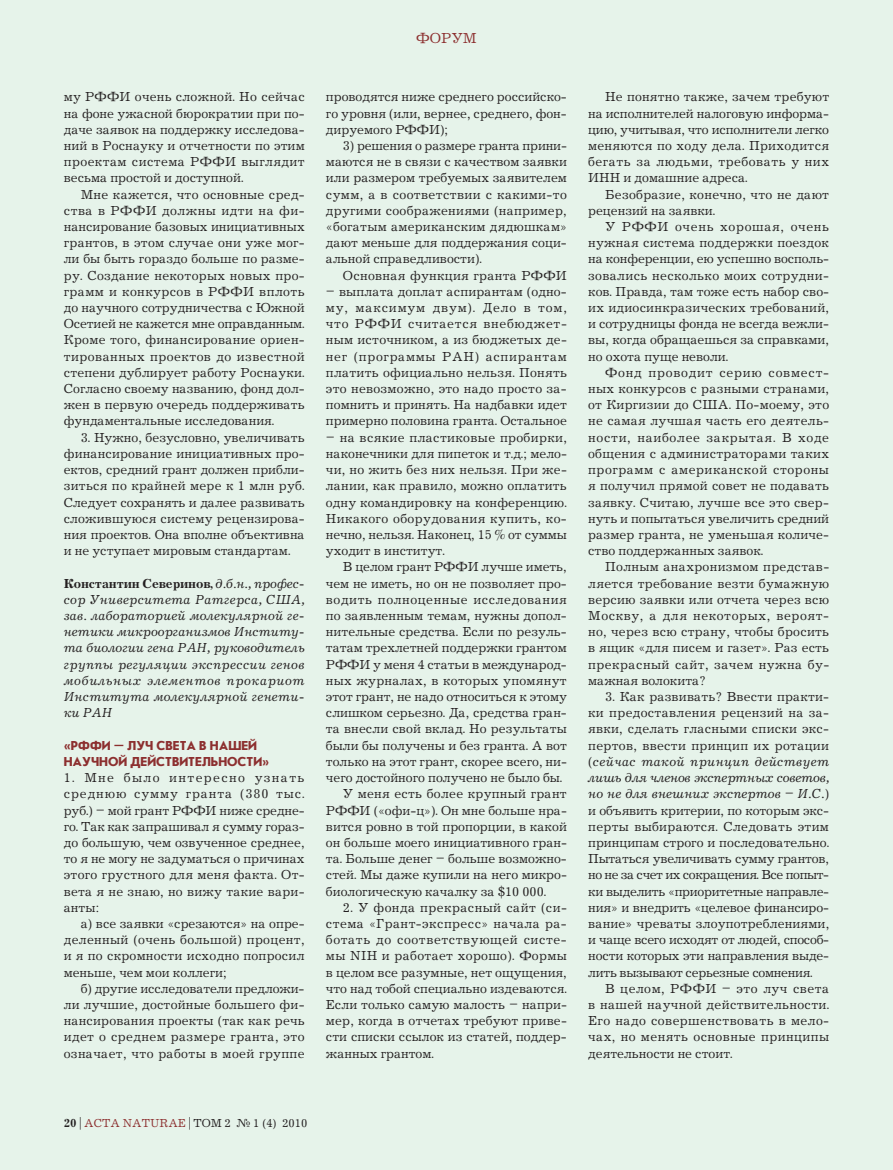
<style>
.page{position:relative;width:893px;height:1170px;background:#fff}
.page>*{position:absolute;margin:0;border:0;box-sizing:border-box;transform-origin:0 0}
.t1{font:15px "Journal C";color:#8c2f2f}
.t2{font:13.5px/16.2px "Journal C";color:#231f20;text-align:justify}
.t3{font:italic 13.5px/16.2px "Journal C";letter-spacing:.015em;color:#231f20;text-align:justify}
.t4{font:13.5px/16.2px "Journal C";letter-spacing:.02em;color:#231f20}
.t5{font:700 13.5px/16.2px "Journal Sans C";color:#8c2f2f}
.t6{font:13.5px "Journal C";letter-spacing:.04em;color:#231f20}
.t7{font:12px "Journal C";color:#231f20}
.s1{font-weight:700;font-style:normal}
.s2{font-style:italic}
.s3{font-weight:700}
.s4{color:#8c2f2f}
</style>
<div class="page">
<div style="left:0;top:0;width:893px;height:1169px;background:#e6f3ea"></div>
<p class="t2" style="left:64px;top:89px;width:242px">МУ РФФИ ОЧЕНЬ СЛОЖНОЙ. НО СЕЙЧАС НА ФОНЕ УЖАСНОЙ БЮРОКРАТИИ ПРИ ПО-ДАЧЕ ЗАЯВОК НА ПОДДЕРЖКУ ИССЛЕДОВА-НИЙ В РОСНАУКУ И ОТЧЕТНОСТИ ПО ЭТИМ ПРОЕКТАМ СИСТЕМА РФФИ ВЫГЛЯДИТ ВЕСЬМА ПРОСТОЙ И ДОСТУПНОЙ.</p>
<p class="t2" style="left:64px;top:186px;width:243px;text-indent:17px">МНЕ КАЖЕТСЯ, ЧТО ОСНОВНЫЕ СРЕД-СТВА В РФФИ ДОЛЖНЫ ИДТИ НА ФИ-НАНСИРОВАНИЕ БАЗОВЫХ ИНИЦИАТИВНЫХ ГРАНТОВ, В ЭТОМ СЛУЧАЕ ОНИ УЖЕ МОГ-ЛИ БЫ БЫТЬ ГОРАЗДО БОЛЬШЕ ПО РАЗМЕ-РУ. СОЗДАНИЕ НЕКОТОРЫХ НОВЫХ ПРО-ГРАММ И КОНКУРСОВ В РФФИ ВПЛОТЬ ДО НАУЧНОГО СОТРУДНИЧЕСТВА С ЮЖНОЙ ОСЕТИЕЙ НЕ КАЖЕТСЯ МНЕ ОПРАВДАННЫМ.<br>КРОМЕ ТОГО, ФИНАНСИРОВАНИЕ ОРИЕН-ТИРОВАННЫХ ПРОЕКТОВ ДО ИЗВЕСТНОЙ СТЕПЕНИ ДУБЛИРУЕТ РАБОТУ РОСНАУКИ.<br>СОГЛАСНО СВОЕМУ НАЗВАНИЮ, ФОНД ДОЛ-ЖЕН В ПЕРВУЮ ОЧЕРЕДЬ ПОДДЕРЖИВАТЬ ФУНДАМЕНТАЛЬНЫЕ ИССЛЕДОВАНИЯ.</p>
<p class="t2" style="left:64px;top:429px;width:243px;text-indent:17px">3. НУЖНО, БЕЗУСЛОВНО, УВЕЛИЧИВАТЬ ФИНАНСИРОВАНИЕ ИНИЦИАТИВНЫХ ПРО-ЕКТОВ, СРЕДНИЙ ГРАНТ ДОЛЖЕН ПРИБЛИ-ЗИТЬСЯ ПО КРАЙНЕЙ МЕРЕ К 1 МЛН РУБ.<br>СЛЕДУЕТ СОХРАНЯТЬ И ДАЛЕЕ РАЗВИВАТЬ СЛОЖИВШУЮСЯ СИСТЕМУ РЕЦЕНЗИРОВА-НИЯ ПРОЕКТОВ. ОНА ВПОЛНЕ ОБЪЕКТИВНА И НЕ УСТУПАЕТ МИРОВЫМ СТАНДАРТАМ.</p>
<p class="t3" style="left:64px;top:575px;width:243px"><span class="s1">Константин Северинов,</span> д.б.н., профес&shy;сор Университета Ратгерса, США, зав. лабораторией молекулярной ге&shy;нетики микроорганизмов Институ&shy;та биологии гена РАН, руководитель группы регуляции экспрессии генов мобильных элементов прокариот Института молекулярной генети&shy;ки РАН</p>
<p class="t5" style="left:64px;top:737px;width:207px">«РФФИ – луч света в нашей научной действительности»</p>
<p class="t2" style="left:64px;top:770px;width:243px">1. МНЕ БЫЛО ИНТЕРЕСНО УЗНАТЬ СРЕДНЮЮ СУММУ ГРАНТА (380 ТЫС.<br>РУБ.) – МОЙ ГРАНТ РФФИ НИЖЕ СРЕДНЕ-ГО. ТАК КАК ЗАПРАШИВАЛ Я СУММУ ГОРАЗ-ДО БОЛЬШУЮ, ЧЕМ ОЗВУЧЕННОЕ СРЕДНЕЕ, ТО Я НЕ МОГУ НЕ ЗАДУМАТЬСЯ О ПРИЧИНАХ ЭТОГО ГРУСТНОГО ДЛЯ МЕНЯ ФАКТА. ОТ-ВЕТА Я НЕ ЗНАЮ, НО ВИЖУ ТАКИЕ ВАРИ-АНТЫ:</p>
<p class="t2" style="left:64px;top:915px;width:242px;text-indent:17px">А) ВСЕ ЗАЯВКИ «СРЕЗАЮТСЯ» НА ОПРЕ-ДЕЛЕННЫЙ (ОЧЕНЬ БОЛЬШОЙ) ПРОЦЕНТ, И Я ПО СКРОМНОСТИ ИСХОДНО ПОПРОСИЛ МЕНЬШЕ, ЧЕМ МОИ КОЛЛЕГИ;</p>
<p class="t2" style="left:64px;top:980px;width:242px;text-indent:17px">Б) ДРУГИЕ ИССЛЕДОВАТЕЛИ ПРЕДЛОЖИ-ЛИ ЛУЧШИЕ, ДОСТОЙНЫЕ БОЛЬШЕГО ФИ-НАНСИРОВАНИЯ ПРОЕКТЫ (ТАК КАК РЕЧЬ ИДЕТ О СРЕДНЕМ РАЗМЕРЕ ГРАНТА, ЭТО ОЗНАЧАЕТ, ЧТО РАБОТЫ В МОЕЙ ГРУППЕ</p>
<p class="t1" style="left:416px;top:31px;width:62px">ФОРУМ</p>
<p class="t2" style="left:326px;top:89px;width:242px">ПРОВОДЯТСЯ НИЖЕ СРЕДНЕГО РОССИЙСКО-ГО УРОВНЯ (ИЛИ, ВЕРНЕЕ, СРЕДНЕГО, ФОН-ДИРУЕМОГО РФФИ);</p>
<p class="t2" style="left:326px;top:138px;width:243px;text-indent:17px">3) РЕШЕНИЯ О РАЗМЕРЕ ГРАНТА ПРИНИ-МАЮТСЯ НЕ В СВЯЗИ С КАЧЕСТВОМ ЗАЯВКИ ИЛИ РАЗМЕРОМ ТРЕБУЕМЫХ ЗАЯВИТЕЛЕМ СУММ, А В СООТВЕТСТВИИ С КАКИМИ-ТО ДРУГИМИ СООБРАЖЕНИЯМИ (НАПРИМЕР, «БОГАТЫМ АМЕРИКАНСКИМ ДЯДЮШКАМ» ДАЮТ МЕНЬШЕ ДЛЯ ПОДДЕРЖАНИЯ СОЦИ-АЛЬНОЙ СПРАВЕДЛИВОСТИ).</p>
<p class="t4" style="left:343px;top:267px;width:225px">ОСНОВНАЯ ФУНКЦИЯ ГРАНТА РФФИ</p>
<p class="t2" style="left:326px;top:284px;width:243px">– ВЫПЛАТА ДОПЛАТ АСПИРАНТАМ (ОДНО-МУ, МАКСИМУМ ДВУМ). ДЕЛО В ТОМ, ЧТО РФФИ СЧИТАЕТСЯ ВНЕБЮДЖЕТ-НЫМ ИСТОЧНИКОМ, А ИЗ БЮДЖЕТЫХ ДЕ-НЕГ (ПРОГРАММЫ РАН) АСПИРАНТАМ ПЛАТИТЬ ОФИЦИАЛЬНО НЕЛЬЗЯ. ПОНЯТЬ ЭТО НЕВОЗМОЖНО, ЭТО НАДО ПРОСТО ЗА-ПОМНИТЬ И ПРИНЯТЬ. НА НАДБАВКИ ИДЕТ ПРИМЕРНО ПОЛОВИНА ГРАНТА. ОСТАЛЬНОЕ</p>
<p class="t2" style="left:326px;top:429px;width:243px">– НА ВСЯКИЕ ПЛАСТИКОВЫЕ ПРОБИРКИ, НАКОНЕЧНИКИ ДЛЯ ПИПЕТОК И Т.Д.; МЕЛО-ЧИ, НО ЖИТЬ БЕЗ НИХ НЕЛЬЗЯ. ПРИ ЖЕ-ЛАНИИ, КАК ПРАВИЛО, МОЖНО ОПЛАТИТЬ ОДНУ КОМАНДИРОВКУ НА КОНФЕРЕНЦИЮ.<br>НИКАКОГО ОБОРУДОВАНИЯ КУПИТЬ, КО-НЕЧНО, НЕЛЬЗЯ. НАКОНЕЦ, 15 % ОТ СУММЫ УХОДИТ В ИНСТИТУТ.</p>
<p class="t2" style="left:343px;top:559px;width:225px">В ЦЕЛОМ ГРАНТ РФФИ ЛУЧШЕ ИМЕТЬ,</p>
<p class="t2" style="left:326px;top:575px;width:242px">ЧЕМ НЕ ИМЕТЬ, НО ОН НЕ ПОЗВОЛЯЕТ ПРО-</p>
<p class="t6" style="left:326px;top:592px;width:243px">ВОДИТЬ ПОЛНОЦЕННЫЕ ИССЛЕДОВАНИЯ</p>
<p class="t2" style="left:326px;top:608px;width:242px">ПО ЗАЯВЛЕННЫМ ТЕМАМ, НУЖНЫ ДОПОЛ-</p>
<p class="t2" style="left:326px;top:624px;width:242px">НИТЕЛЬНЫЕ СРЕДСТВА. ЕСЛИ ПО РЕЗУЛЬ-</p>
<p class="t2" style="left:326px;top:640px;width:242px">ТАТАМ ТРЕХЛЕТНЕЙ ПОДДЕРЖКИ ГРАНТОМ</p>
<p class="t2" style="left:326px;top:656px;width:242px">РФФИ У МЕНЯ 4 СТАТЬИ В МЕЖДУНАРОД-</p>
<p class="t4" style="left:326px;top:672px;width:242px">НЫХ ЖУРНАЛАХ, В КОТОРЫХ УПОМЯНУТ</p>
<p class="t2" style="left:326px;top:689px;width:242px">ЭТОТ ГРАНТ, НЕ НАДО ОТНОСИТЬСЯ К ЭТОМУ</p>
<p class="t2" style="left:326px;top:705px;width:242px">СЛИШКОМ СЕРЬЕЗНО. ДА, СРЕДСТВА ГРАН-</p>
<p class="t2" style="left:326px;top:721px;width:242px">ТА ВНЕСЛИ СВОЙ ВКЛАД. НО РЕЗУЛЬТАТЫ</p>
<p class="t2" style="left:326px;top:737px;width:242px">БЫЛИ БЫ ПОЛУЧЕНЫ И БЕЗ ГРАНТА. А ВОТ</p>
<p class="t2" style="left:326px;top:753px;width:243px">ТОЛЬКО НА ЭТОТ ГРАНТ, СКОРЕЕ ВСЕГО, НИ-</p>
<p class="t2" style="left:326px;top:770px;width:238px">ЧЕГО ДОСТОЙНОГО ПОЛУЧЕНО НЕ БЫЛО БЫ.</p>
<p class="t4" style="left:343px;top:786px;width:225px">У МЕНЯ ЕСТЬ БОЛЕЕ КРУПНЫЙ ГРАНТ</p>
<p class="t2" style="left:326px;top:802px;width:243px">РФФИ («ОФИ-Ц»). ОН МНЕ БОЛЬШЕ НРА-</p>
<p class="t2" style="left:326px;top:818px;width:242px">ВИТСЯ РОВНО В ТОЙ ПРОПОРЦИИ, В КАКОЙ</p>
<p class="t2" style="left:326px;top:834px;width:243px">ОН БОЛЬШЕ МОЕГО ИНИЦИАТИВНОГО ГРАН-</p>
<p class="t2" style="left:326px;top:851px;width:242px">ТА. БОЛЬШЕ ДЕНЕГ – БОЛЬШЕ ВОЗМОЖНО-</p>
<p class="t2" style="left:326px;top:867px;width:242px">СТЕЙ. МЫ ДАЖЕ КУПИЛИ НА НЕГО МИКРО-</p>
<p class="t2" style="left:326px;top:883px;width:222px">БИОЛОГИЧЕСКУЮ КАЧАЛКУ ЗА $10 000.</p>
<p class="t2" style="left:326px;top:899px;width:243px;text-indent:17px">2. У ФОНДА ПРЕКРАСНЫЙ САЙТ (СИ-СТЕМА «ГРАНТ-ЭКСПРЕСС» НАЧАЛА РА-БОТАТЬ ДО СООТВЕТСТВУЮЩЕЙ СИСТЕ-МЫ NIH И РАБОТАЕТ ХОРОШО). ФОРМЫ В ЦЕЛОМ ВСЕ РАЗУМНЫЕ, НЕТ ОЩУЩЕНИЯ, ЧТО НАД ТОБОЙ СПЕЦИАЛЬНО ИЗДЕВАЮТСЯ.<br>ЕСЛИ ТОЛЬКО САМУЮ МАЛОСТЬ – НАПРИ-МЕР, КОГДА В ОТЧЕТАХ ТРЕБУЮТ ПРИВЕ-СТИ СПИСКИ ССЫЛОК ИЗ СТАТЕЙ, ПОДДЕР-ЖАННЫХ ГРАНТОМ.</p>
<p class="t2" style="left:588px;top:89px;width:243px;text-indent:17px">НЕ ПОНЯТНО ТАКЖЕ, ЗАЧЕМ ТРЕБУЮТ НА ИСПОЛНИТЕЛЕЙ НАЛОГОВУЮ ИНФОРМА-ЦИЮ, УЧИТЫВАЯ, ЧТО ИСПОЛНИТЕЛИ ЛЕГКО МЕНЯЮТСЯ ПО ХОДУ ДЕЛА. ПРИХОДИТСЯ БЕГАТЬ ЗА ЛЮДЬМИ, ТРЕБОВАТЬ У НИХ ИНН И ДОМАШНИЕ АДРЕСА.</p>
<p class="t4" style="left:588px;top:186px;width:242px;text-indent:17px">БЕЗОБРАЗИЕ, КОНЕЧНО, ЧТО НЕ ДАЮТ<br>РЕЦЕНЗИЙ НА ЗАЯВКИ.</p>
<p class="t2" style="left:588px;top:219px;width:243px;text-indent:17px">У РФФИ ОЧЕНЬ ХОРОШАЯ, ОЧЕНЬ НУЖНАЯ СИСТЕМА ПОДДЕРЖКИ ПОЕЗДОК НА КОНФЕРЕНЦИИ, ЕЮ УСПЕШНО ВОСПОЛЬ-ЗОВАЛИСЬ НЕСКОЛЬКО МОИХ СОТРУДНИ-КОВ. ПРАВДА, ТАМ ТОЖЕ ЕСТЬ НАБОР СВО-ИХ ИДИОСИНКРАЗИЧЕСКИХ ТРЕБОВАНИЙ, И СОТРУДНИЦЫ ФОНДА НЕ ВСЕГДА ВЕЖЛИ-ВЫ, КОГДА ОБРАЩАЕШЬСЯ ЗА СПРАВКАМИ, НО ОХОТА ПУЩЕ НЕВОЛИ.</p>
<p class="t2" style="left:588px;top:365px;width:243px;text-indent:17px">ФОНД ПРОВОДИТ СЕРИЮ СОВМЕСТ-НЫХ КОНКУРСОВ С РАЗНЫМИ СТРАНАМИ, ОТ КИРГИЗИИ ДО США. ПО-МОЕМУ, ЭТО НЕ САМАЯ ЛУЧШАЯ ЧАСТЬ ЕГО ДЕЯТЕЛЬ-НОСТИ, НАИБОЛЕЕ ЗАКРЫТАЯ. В ХОДЕ ОБЩЕНИЯ С АДМИНИСТРАТОРАМИ ТАКИХ ПРОГРАММ С АМЕРИКАНСКОЙ СТОРОНЫ Я ПОЛУЧИЛ ПРЯМОЙ СОВЕТ НЕ ПОДАВАТЬ ЗАЯВКУ. СЧИТАЮ, ЛУЧШЕ ВСЕ ЭТО СВЕР-НУТЬ И ПОПЫТАТЬСЯ УВЕЛИЧИТЬ СРЕДНИЙ РАЗМЕР ГРАНТА, НЕ УМЕНЬШАЯ КОЛИЧЕ-СТВО ПОДДЕРЖАННЫХ ЗАЯВОК.</p>
<p class="t2" style="left:588px;top:559px;width:243px;text-indent:17px">ПОЛНЫМ АНАХРОНИЗМОМ ПРЕДСТАВ-ЛЯЕТСЯ ТРЕБОВАНИЕ ВЕЗТИ БУМАЖНУЮ ВЕРСИЮ ЗАЯВКИ ИЛИ ОТЧЕТА ЧЕРЕЗ ВСЮ МОСКВУ, А ДЛЯ НЕКОТОРЫХ, ВЕРОЯТ-НО, ЧЕРЕЗ ВСЮ СТРАНУ, ЧТОБЫ БРОСИТЬ В ЯЩИК «ДЛЯ ПИСЕМ И ГАЗЕТ». РАЗ ЕСТЬ ПРЕКРАСНЫЙ САЙТ, ЗАЧЕМ НУЖНА БУ-МАЖНАЯ ВОЛОКИТА?</p>
<p class="t2" style="left:588px;top:689px;width:243px;text-indent:17px">3. КАК РАЗВИВАТЬ? ВВЕСТИ ПРАКТИ-КИ ПРЕДОСТАВЛЕНИЯ РЕЦЕНЗИЙ НА ЗА-ЯВКИ, СДЕЛАТЬ ГЛАСНЫМИ СПИСКИ ЭКС-ПЕРТОВ, ВВЕСТИ ПРИНЦИП ИХ РОТАЦИИ (<span class="s2">сейчас такой принцип действует лишь для членов экспертных советов, но не для внешних экспертов – И.С.</span>)<br>И ОБЪЯВИТЬ КРИТЕРИИ, ПО КОТОРЫМ ЭКС-ПЕРТЫ ВЫБИРАЮТСЯ. СЛЕДОВАТЬ ЭТИМ ПРИНЦИПАМ СТРОГО И ПОСЛЕДОВАТЕЛЬНО.<br>ПЫТАТЬСЯ УВЕЛИЧИВАТЬ СУММУ ГРАНТОВ, НО НЕ ЗА СЧЕТ ИХ СОКРАЩЕНИЯ. ВСЕ ПОПЫТ-КИ ВЫДЕЛИТЬ «ПРИОРИТЕТНЫЕ НАПРАВЛЕ-НИЯ» И ВНЕДРИТЬ «ЦЕЛЕВОЕ ФИНАНСИРО-ВАНИЕ» ЧРЕВАТЫ ЗЛОУПОТРЕБЛЕНИЯМИ, И ЧАЩЕ ВСЕГО ИСХОДЯТ ОТ ЛЮДЕЙ, СПОСОБ-НОСТИ КОТОРЫХ ЭТИ НАПРАВЛЕНИЯ ВЫДЕ-ЛИТЬ ВЫЗЫВАЮТ СЕРЬЕЗНЫЕ СОМНЕНИЯ.</p>
<p class="t2" style="left:588px;top:980px;width:243px;text-indent:17px">В ЦЕЛОМ, РФФИ – ЭТО ЛУЧ СВЕТА В НАШЕЙ НАУЧНОЙ ДЕЙСТВИТЕЛЬНОСТИ.<br>ЕГО НАДО СОВЕРШЕНСТВОВАТЬ В МЕЛО-ЧАХ, НО МЕНЯТЬ ОСНОВНЫЕ ПРИНЦИПЫ ДЕЯТЕЛЬНОСТИ НЕ СТОИТ.</p>
<p class="t7" style="left:64px;top:1116px;width:245px"><span class="s3">20</span> | <span class="s4">ACTA NATURAE</span> | ТОМ 2 № 1 (4) 2010</p>
</div>
